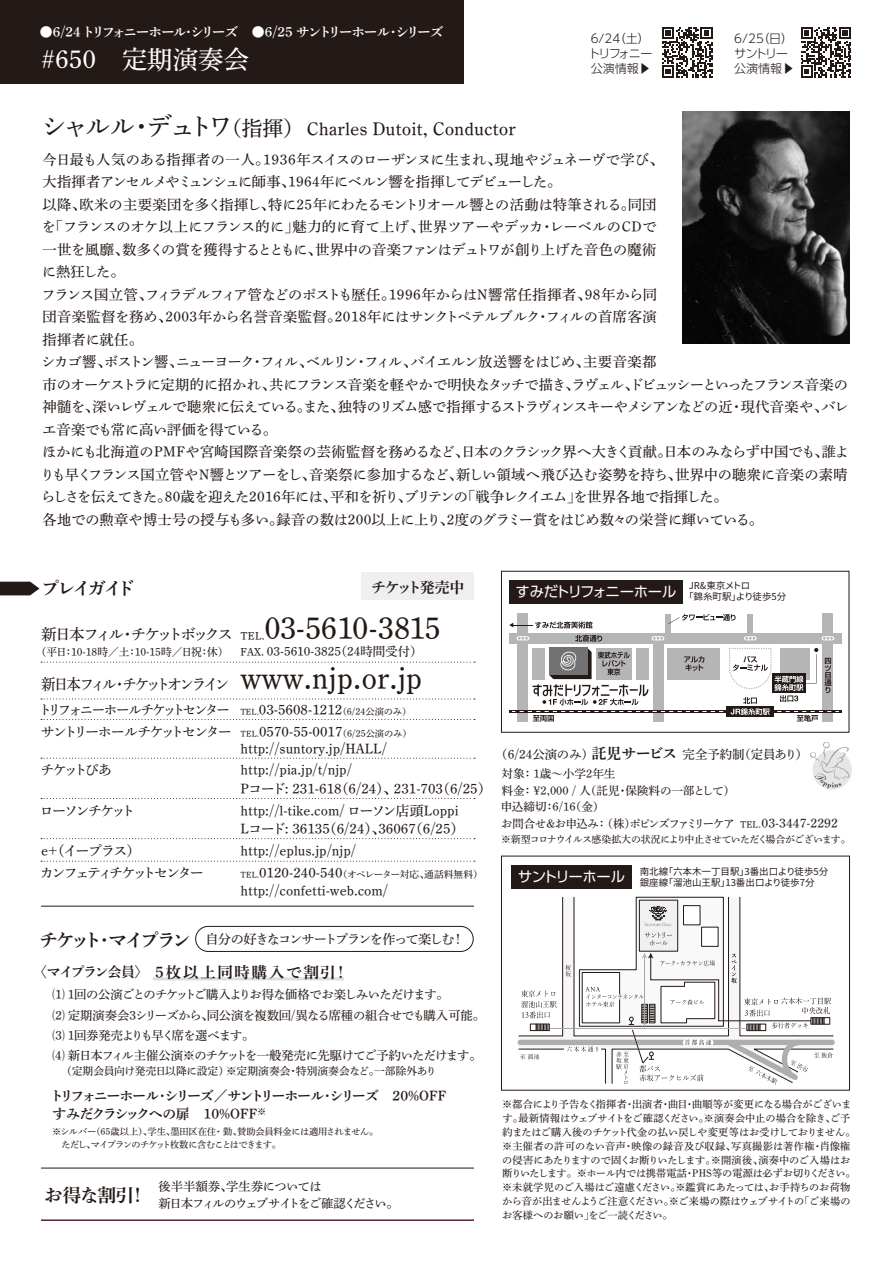
<style>
.page{position:relative;width:893px;height:1263px;background:#fff}
.page>*{position:absolute;margin:0;border:0;box-sizing:border-box;transform-origin:0 0}
.t1{font:31.05px "Shuei Min Pro M";letter-spacing:-.02em;color:#231916}
.t2{font:25.5px "Shuei Min Pro M";color:#fff}
.t3{font:18.45px "Shuei Min Pro M";color:#231916}
.t4{font:18.45px "Shuei Min Pro B";letter-spacing:-.045em;color:#231916}
.t5{font:18px "Shuei Min Pro B";letter-spacing:-.155em;color:#231916}
.t6{font:15.45px "Shuei Min Pro M";letter-spacing:-.165em;color:#231916;scale:.93 1}
.t7{font:15.45px "Shuei Min Pro B";letter-spacing:.12em;color:#231916}
.t8{font:15.45px "Shuei Min Pro M";letter-spacing:-.185em;color:#231916}
.t9{font:15px "Shuei Min Pro B";letter-spacing:-.12em;color:#231916}
.t10{font:14.4px "UD Shin Go Pro";letter-spacing:-.03em;color:#fff}
.t11{font:14.25px/22.5px "Shuei Min Pro M";letter-spacing:-.025em;color:#231916}
.t12{font:13.95px/18.6px "Shuei Min Pro M";color:#231916}
.t13{font:13.95px/21.8px "Shuei Min Pro M";letter-spacing:-.1em;color:#231916;scale:.96 1}
.t14{font:13.95px "Shuei Min Pro M";letter-spacing:-.165em;color:#231916}
.t15{font:13.95px "Shuei Min Pro M";letter-spacing:-.14em;color:#231916}
.t16{font:13.8px/18.5px "Shuei Min Pro B";letter-spacing:-.09em;color:#231916}
.t17{font:13.5px "Shuei Min Pro B";letter-spacing:-.115em;color:#fff}
.t18{font:13.2px "Shuei Min Pro M";letter-spacing:-.11em;color:#231916}
.t19{font:12.45px "Shuei Min Pro M";color:#231916}
.t20{font:12.3px/20.1px "Shuei Min Pro M";letter-spacing:-.055em;color:#231916}
.t21{font:12.3px/17px "Shuei Min Pro M";letter-spacing:-.075em;color:#231916}
.t22{font:300 12px/15px "UD Shin Go Pro";letter-spacing:-.01em;color:#231916}
.t23{font:11.55px/16.5px "Shuei Min Pro M";letter-spacing:-.005em;color:#231916}
.t24{font:10.8px "Shuei Min Pro M";color:#231916}
.t25{font:10.2px/13.8px "Shuei Min Pro M";letter-spacing:-.01em;color:#231916}
.t26{font:9.9px "Shuei Min Pro M";letter-spacing:-.065em;color:#231916}
.t27{font:9.75px "Shuei Min Pro M";letter-spacing:-.03em;color:#231916}
.t28{font:9.45px/11.4px "Noto Sans CJ Kjp";color:#231916}
.t29{font:9.3px/12.3px "Shuei Min Pro M";letter-spacing:-.055em;color:#231916}
.s1{font-size:25.35px}
.s2{font-size:20.7px}
.s3{font-size:10.8px}
.s4{font-size:31.05px}
.s5{font-size:8.4px}
.s6{font-size:9.3px}
.s7{font-size:13.95px}
.s8{font-family:"Shuei Min Pro B";font-size:18.45px}
.s9{font-size:13.8px}
.s10{font-family:"Shuei Min Pro B";font-size:14.85px}
.s11{font-size:12.75px}
</style>
<div class="page">
<div style="left:0;top:0;width:464px;height:84px;background:#231916"></div>
<hr style="left:154px;top:977px;width:189px;height:3px;background:#dcdddd">
<div style="left:195px;top:926px;width:278px;height:26px;border:1px solid #231916;border-radius:13px"></div>
<div style="left:509px;top:633px;width:333px;height:11px;background:#b5b5b6"></div>
<div style="left:517px;top:614px;width:11px;height:108px;background:#b5b5b6"></div>
<div style="left:822px;top:614px;width:11px;height:108px;background:#b5b5b6"></div>
<div style="left:666px;top:614px;width:5px;height:24px;background:#b5b5b6"></div>
<div style="left:747px;top:614px;width:6px;height:24px;background:#b5b5b6"></div>
<svg style="left:668px;top:614px;width:68px;height:10px"></svg>
<svg style="left:509px;top:635px;width:333px;height:87px"></svg>
<svg style="left:509px;top:622px;width:83px;height:6px"></svg>
<div style="left:501px;top:571px;width:348px;height:161px;border:1px solid #231916"></div>
<div style="left:509px;top:580px;width:174px;height:24px;background:#231916"></div>
<div style="left:812px;top:750px;width:40px;height:40px;background:#e6e6e7;border-radius:50%"></div>
<svg style="left:810px;top:742px;width:39px;height:47px"></svg>
<svg style="left:0;top:582px;width:40px;height:13px"></svg>
<div style="left:501px;top:856px;width:349px;height:234px;border:1px solid #231916"></div>
<div style="left:512px;top:865px;width:120px;height:23px;background:#231916"></div>
<svg style="left:518px;top:896px;width:316px;height:189px"></svg>
<hr style="left:41px;top:1168px;width:433px;height:1px;background:#231916">
<hr style="left:41px;top:1220px;width:433px;height:1px;background:#231916">
<hr style="left:41px;top:906px;width:433px;height:1px;background:#231916">
<svg style="left:41px;top:662px;width:434px;height:1px"></svg>
<svg style="left:41px;top:699px;width:434px;height:1px"></svg>
<svg style="left:41px;top:719px;width:434px;height:1px"></svg>
<svg style="left:41px;top:758px;width:434px;height:1px"></svg>
<svg style="left:41px;top:798px;width:434px;height:1px"></svg>
<svg style="left:41px;top:838px;width:434px;height:1px"></svg>
<svg style="left:41px;top:861px;width:434px;height:1px"></svg>
<div style="left:361px;top:573px;width:112px;height:27px;background:#efeff0"></div>
<img style="left:682px;top:111px;width:167px;height:233px">
<svg style="left:662px;top:27px;width:51px;height:50px"></svg>
<svg style="left:801px;top:27px;width:50px;height:50px"></svg>
<p class="t17" style="left:39px;top:23px;width:405px">●6/24 トリフォニーホール・シリーズ　●6/25 サントリーホール・シリーズ</p>
<h2 class="t2" style="left:36px;top:41px;width:215px">＃650　定期演奏会</h2>
<p class="t3" style="left:42px;top:116px;width:475px"><span class="s1">シャルル・デュトワ</span><span class="s2">（指揮）</span> Charles Dutoit, Conductor</p>
<p class="t22" style="left:588px;top:30px;width:66px">6/24（土）トリフォニー公演情報▶</p>
<p class="t22" style="left:734px;top:30px;width:62px">6/25（日）サントリー公演情報▶</p>
<p class="t11" style="left:41px;top:147px;width:810px">今日最も人気のある指揮者の一人。1936年スイスのローザンヌに生まれ、現地やジュネーヴで学び、<br>大指揮者アンセルメやミュンシュに師事、1964年にベルン響を指揮してデビューした。<br>以降、欧米の主要楽団を多く指揮し、特に25年にわたるモントリオール響との活動は特筆される。同団<br>を「フランスのオケ以上にフランス的に」魅力的に育て上げ、世界ツアーやデッカ・レーベルのCDで<br>一世を風靡、数多くの賞を獲得するとともに、世界中の音楽ファンはデュトワが創り上げた音色の魔術<br>に熱狂した。<br>フランス国立管、フィラデルフィア管などのポストも歴任。1996年からはN響常任指揮者、98年から同<br>団音楽監督を務め、2003年から名誉音楽監督。2018年にはサンクトペテルブルク・フィルの首席客演<br>指揮者に就任。<br>シカゴ響、ボストン響、ニューヨーク・フィル、ベルリン・フィル、バイエルン放送響をはじめ、主要音楽都<br>市のオーケストラに定期的に招かれ、共にフランス音楽を軽やかで明快なタッチで描き、ラヴェル、ドビュッシーといったフランス音楽の神髄を、深いレヴェルで聴衆に伝えている。また、独特のリズム感で指揮するストラヴィンスキーやメシアンなどの近・現代音楽や、バレエ音楽でも常に高い評価を得ている。<br>ほかにも北海道のPMFや宮崎国際音楽祭の芸術監督を務めるなど、日本のクラシック界へ大きく貢献。日本のみならず中国でも、誰よりも早くフランス国立管やＮ響とツアーをし、音楽祭に参加するなど、新しい領域へ飛び込む姿勢を持ち、世界中の聴衆に音楽の素晴らしさを伝えてきた。８０歳を迎えた2016年には、平和を祈り、ブリテンの「戦争レクイエム」を世界各地で指揮した。<br>各地での勲章や博士号の授与も多い。録音の数は200以上に上り、２度のグラミー賞をはじめ数々の栄誉に輝いている。</p>
<p class="t5" style="left:42px;top:575px;width:95px">プレイガイド</p>
<p class="t10" style="left:516px;top:580px;width:272px">すみだトリフォニーホール <sub>「錦糸町駅」より徒歩5分</sub></p>
<p class="t9" style="left:371px;top:576px;width:95px">チケット発売中</p>
<p class="t28" style="left:689px;top:580px;width:63px">JR&amp;東京メトロ</p>
<p class="t8" style="left:41px;top:623px;width:225px">新日本フィル・チケットボックス <span class="s3">TEL.</span></p>
<h1 class="t1" style="left:264px;top:606px;width:178px">03-5610-3815</h1>
<p class="t24" style="left:36px;top:644px;width:194px">（平日：10-18時／土：10-15時／日祝：休）</p>
<p class="t19" style="left:241px;top:642px;width:183px"><span class="s3">FAX.</span> 03-5610-3825（24時間受付）</p>
<p class="t6" style="left:41px;top:673px;width:412px">新日本フィル・チケットオンライン <span class="s4">www.njp.or.jp</span></p>
<p class="t13" style="left:39px;top:698px;width:390px">トリフォニーホールチケットセンター <span class="s5">TEL.</span>03-5608-1212<span class="s6">（6/24公演のみ）</span>サントリーホールチケットセンター <span class="s5">TEL.</span>0570-55-0017<span class="s6">（6/25公演のみ）</span></p>
<p class="t12" style="left:241px;top:738px;width:148px">http://suntory.jp/HALL/</p>
<p class="t12" style="left:40px;top:760px;width:73px">チケットぴあ</p>
<p class="t12" style="left:241px;top:760px;width:253px">http://pia.jp/t/njp/<br>Pコード: 231-618（6/24）、231-703（6/25）</p>
<p class="t15" style="left:40px;top:800px;width:97px">ローソンチケット</p>
<p class="t12" style="left:241px;top:800px;width:225px">http://l-tike.com/ ローソン店頭Loppi<br>Lコード: 36135（6/24）、36067（6/25）</p>
<p class="t12" style="left:41px;top:841px;width:101px">e+（イープラス）</p>
<p class="t12" style="left:241px;top:841px;width:117px">http://eplus.jp/njp/</p>
<p class="t14" style="left:40px;top:862px;width:165px">カンフェティチケットセンター</p>
<p class="t27" style="left:241px;top:867px;width:244px"><span class="s5">TEL.</span><span class="s7">0120-240-540</span>（オペレーター対応、通話料無料）</p>
<p class="t12" style="left:241px;top:881px;width:149px">http://confetti-web.com/</p>
<p class="t18" style="left:40px;top:930px;width:427px"><span class="s8">チケット・マイプラン</span> 自分の好きなコンサートプランを作って楽しむ！</p>
<p class="t7" style="left:33px;top:960px;width:317px"><span class="s9">〈マイプラン会員〉　</span>5枚以上同時購入で割引！</p>
<p class="t20" style="left:52px;top:984px;width:434px">⑴ 1回の公演ごとのチケットご購入よりお得な価格でお楽しみいただけます。<br>⑵ 定期演奏会3シリーズから、同公演を複数回/異なる席種の組合せでも購入可能。⑶ 1回券発売よりも早く席を選べます。<br>⑷ 新日本フィル主催公演※のチケットを一般発売に先駆けてご予約いただけます。</p>
<p class="t24" style="left:61px;top:1063px;width:377px">（定期会員向け発売日以降に設定）※定期演奏会・特別演奏会など。一部除外あり</p>
<p class="t16" style="left:50px;top:1086px;width:398px">トリフォニーホール・シリーズ／サントリーホール・シリーズ　20%OFFすみだクラシックへの扉　10%OFF<sup>※</sup></p>
<p class="t29" style="left:52px;top:1125px;width:328px">※シルバー（65歳以上）、学生、墨田区在住・ 勤、賛助会員料金には適用されません。　ただし、マイプランのチケット枚数に含むことはできます。</p>
<p class="t4" style="left:44px;top:1181px;width:104px">お得な割引！</p>
<p class="t21" style="left:158px;top:1177px;width:242px">後半半額券、学生券については<br>新日本フィルのウェブサイトをご確認ください。</p>
<p class="t19" style="left:495px;top:746px;width:320px">（6/24公演のみ）<span class="s10">託児サービス</span> 完全予約制（定員あり）　</p>
<p class="t23" style="left:501px;top:765px;width:338px">対象： 1歳～小学2年生　<br>料金： ¥2,000 / 人（託児・保険料の一部として）　<br>申込締切：6/16（金）<br>お問合せ＆お申込み： （株）ポピンズファミリーケア <span class="s6">TEL.</span><span class="s11">03-3447-2292</span></p>
<p class="t26" style="left:501px;top:832px;width:351px">※新型コロナウイルス感染拡大の状況により中止させていただく場合がございます。</p>
<p class="t28" style="left:518px;top:866px;width:312px;text-indent:122px">南北線「六本木一丁目駅」3番出口より徒歩5分<sup>サントリーホール</sup> 銀座線「溜池山王駅」13番出口より徒歩7分</p>
<p class="t25" style="left:502px;top:1097px;width:355px">※都合により予告なく指揮者・出演者・曲目・曲順等が変更になる場合がございます。最新情報はウェブサイトをご確認ください。※演奏会中止の場合を除き、ご予約またはご購入後のチケット代金の払い戻しや変更等はお受けしておりません。※主催者の許可のない音声・映像の録音及び収録、写真撮影は著作権・肖像権の侵害にあたりますので固くお断りいたします。※開演後、演奏中のご入場はお断りいたします。※ホール内では携帯電話・PHS等の電源は必ずお切りください。※未就学児のご入場はご遠慮ください。※鑑賞にあたっては、お手持ちのお荷物から音が出ませんようご注意ください。※ご来場の際はウェブサイトの「ご来場のお客様へのお願い」をご一読ください。</p>
</div>
